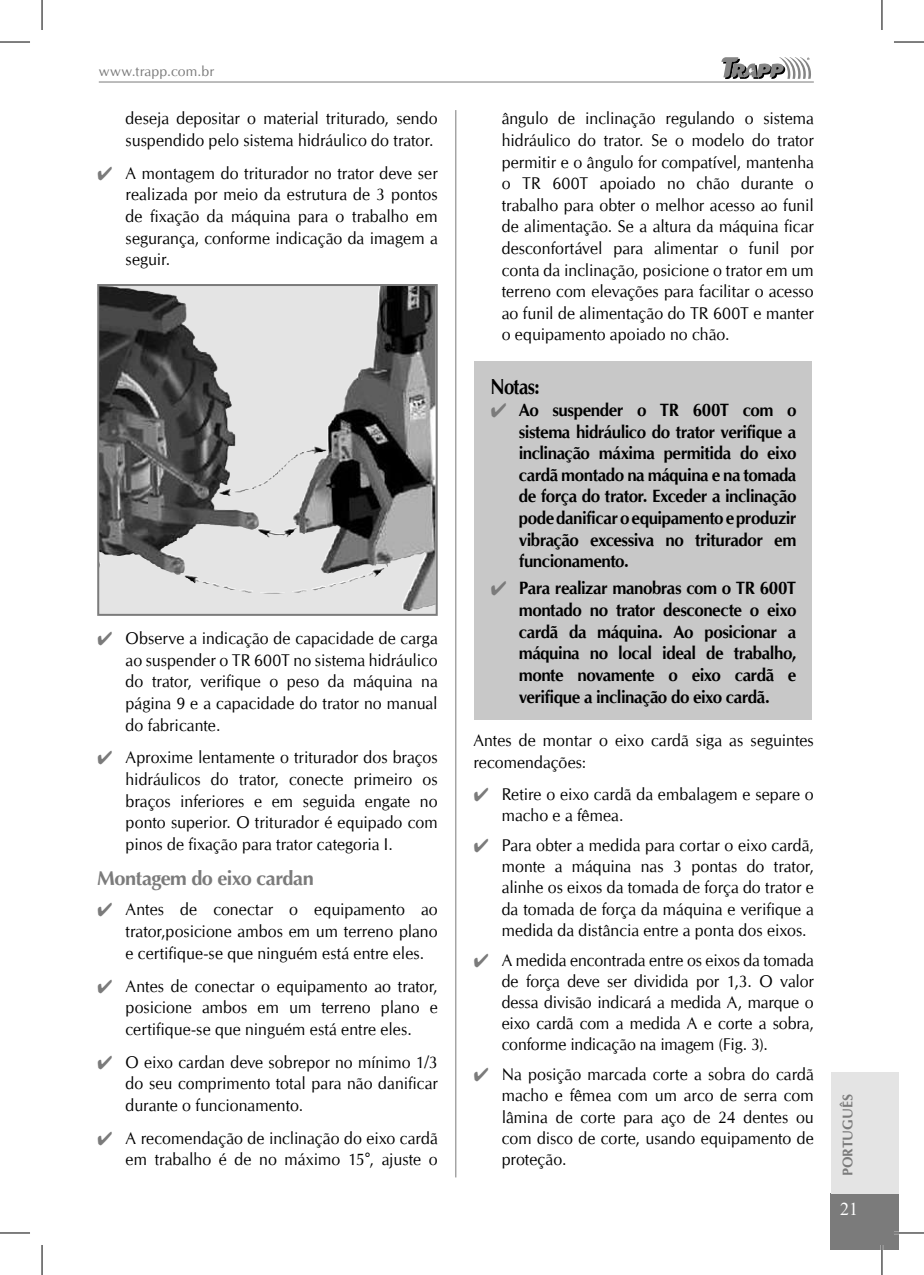
<style>
.page{position:relative;width:924px;height:1275px;background:#fff}
.page>*{position:absolute;margin:0;border:0;box-sizing:border-box;transform-origin:0 0}
.t1{font:700 21.8px "CG Omega";letter-spacing:-.035em;color:#000;scale:.85 1}
.t2{font:700 20px "Optima";letter-spacing:-.025em;color:#7b7b7b}
.t3{font:18px "Times New Roman";color:#fff}
.t4{font:700 17.8px/21.6px "CG Omega";letter-spacing:-.03em;color:#000;text-align:justify;scale:.95 1}
.t5{font:17px/21.6px "CG Omega";letter-spacing:.005em;color:#000;text-align:justify;scale:.94 1}
.t6{font:16.8px/21.2px "CG Omega";letter-spacing:.005em;color:#000;scale:.95 1}
.t7{font:14px "CG Omega";letter-spacing:.015em;color:#7a7a7a}
.t8{font:700 14px "CG Omega";color:#7b7b7b}
.s1{font-family:"Arial"}
</style>
<div class="page">
<div style="left:830px;top:1193px;width:68px;height:57px;background:#7b7b7b"></div>
<div style="left:830px;top:1071px;width:68px;height:122px;background:#e4e4e4"></div>
<hr style="left:99px;top:82px;width:714px;height:1px;background:#7b7b7b">
<svg style="left:721px;top:57px;width:89px;height:22px"></svg>
<hr style="left:455px;top:110px;width:1px;height:1067px;background:#7b7b7b">
<div style="left:474px;top:361px;width:337px;height:358px;background:#c8c8c8"></div>
<svg style="left:100px;top:287px;width:334px;height:326px;background:#959595"></svg>
<img style="left:316px;top:287px;width:63px;height:178px">
<div style="left:97px;top:284px;width:340px;height:332px;border:2px solid #7b7b7b"></div>
<hr style="left:893px;top:1231px;width:30px;height:3px;background:#fff">
<hr style="left:880px;top:1245px;width:2px;height:30px;background:#fff">
<hr style="left:0;top:42px;width:30px;height:1px;background:#000">
<hr style="left:893px;top:42px;width:30px;height:1px;background:#000">
<hr style="left:0;top:1232px;width:30px;height:1px;background:#000">
<hr style="left:893px;top:1232px;width:30px;height:1px;background:#000">
<hr style="left:42px;top:0;width:1px;height:30px;background:#000">
<hr style="left:42px;top:1245px;width:1px;height:30px;background:#000">
<hr style="left:881px;top:0;width:1px;height:30px;background:#000">
<hr style="left:881px;top:1245px;width:1px;height:30px;background:#000">
<svg style="left:98px;top:286px;width:14px;height:14px"></svg>
<p class="t7" style="left:99px;top:62px;width:117px">www.trapp.com.br</p>
<p class="t5" style="left:125px;top:108px;width:333px">deseja depositar o material triturado, sendo suspendido pelo sistema hidráulico do trator.</p>
<p class="t5" style="left:125px;top:162px;width:333px">A montagem do triturador no trator deve ser realizada por meio da estrutura de 3 pontos de fixação da máquina para o trabalho em segurança, conforme indicação da imagem a seguir.</p>
<p class="t5" style="left:125px;top:627px;width:333px">Observe a indicação de capacidade de carga ao suspender o TR 600T no sistema hidráulico do trator, verifique o peso da máquina na página 9 e a capacidade do trator no manual do fabricante.</p>
<p class="t5" style="left:125px;top:747px;width:333px">Aproxime lentamente o triturador dos braços hidráulicos do trator, conecte primeiro os braços inferiores e em seguida engate no ponto superior. O triturador é equipado com pinos de fixação para trator categoria I.</p>
<p class="t2" style="left:97px;top:867px;width:218px">Montagem do eixo cardan</p>
<p class="t5" style="left:125px;top:899px;width:333px">Antes de conectar o equipamento ao trator,posicione ambos em um terreno plano e certifique-se que ninguém está entre eles.</p>
<p class="t5" style="left:125px;top:975px;width:333px">Antes de conectar o equipamento ao trator, posicione ambos em um terreno plano e certifique-se que ninguém está entre eles.</p>
<p class="t5" style="left:125px;top:1051px;width:333px">O eixo cardan deve sobrepor no mínimo 1/3 do seu comprimento total para não danificar durante o funcionamento.</p>
<p class="t5" style="left:125px;top:1127px;width:333px">A recomendação de inclinação do eixo cardã em trabalho é de no máximo 15<span class="s1">°</span>, ajuste o</p>
<p class="t5" style="left:501px;top:108px;width:333px">ângulo de inclinação regulando o sistema hidráulico do trator. Se o modelo do trator permitir e o ângulo for compatível, mantenha o TR 600T apoiado no chão durante o trabalho para obter o melhor acesso ao funil de alimentação. Se a altura da máquina ficar desconfortável para alimentar o funil por conta da inclinação, posicione o trator em um terreno com elevações para facilitar o acesso ao funil de alimentação do TR 600T e manter o equipamento apoiado no chão.</p>
<p class="t1" style="left:490px;top:373px;width:59px">Notas:</p>
<p class="t4" style="left:518px;top:399px;width:293px">Ao suspender o TR 600T com o sistema hidráulico do trator verifique a inclinação máxima permitida do eixo cardã montado na máquina e na tomada de força do trator. Exceder a inclinação pode danificar o equipamento e produzir vibração excessiva no triturador em funcionamento.</p>
<p class="t4" style="left:518px;top:577px;width:293px">Para realizar manobras com o TR 600T montado no trator desconecte o eixo cardã da máquina. Ao posicionar a máquina no local ideal de trabalho, monte novamente o eixo cardã e verifique a inclinação do eixo cardã.</p>
<p class="t6" style="left:473px;top:730px;width:360px">Antes de montar o eixo cardã siga as seguintes recomendações:</p>
<p class="t5" style="left:501px;top:784px;width:333px">Retire o eixo cardã da embalagem e separe o macho e a fêmea.</p>
<p class="t5" style="left:501px;top:835px;width:333px">Para obter a medida para cortar o eixo cardã, monte a máquina nas 3 pontas do trator, alinhe os eixos da tomada de força do trator e da tomada de força da máquina e verifique a medida da distância entre a ponta dos eixos.</p>
<p class="t5" style="left:501px;top:949px;width:333px">A medida encontrada entre os eixos da tomada de força deve ser dividida por 1,3. O valor dessa divisão indicará a medida A, marque o eixo cardã com a medida A e corte a sobra, conforme indicação na imagem (Fig. 3).</p>
<p class="t5" style="left:501px;top:1064px;width:333px">Na posição marcada corte a sobra do cardã macho e fêmea com um arco de serra com lâmina de corte para aço de 24 dentes ou com disco de corte, usando equipamento de proteção.</p>
<p class="t8" style="left:838px;top:1176px;width:84px;rotate:-90deg">PORTUGUÊS</p>
<p class="t3" style="left:839px;top:1196px;width:19px">21</p>
</div>
